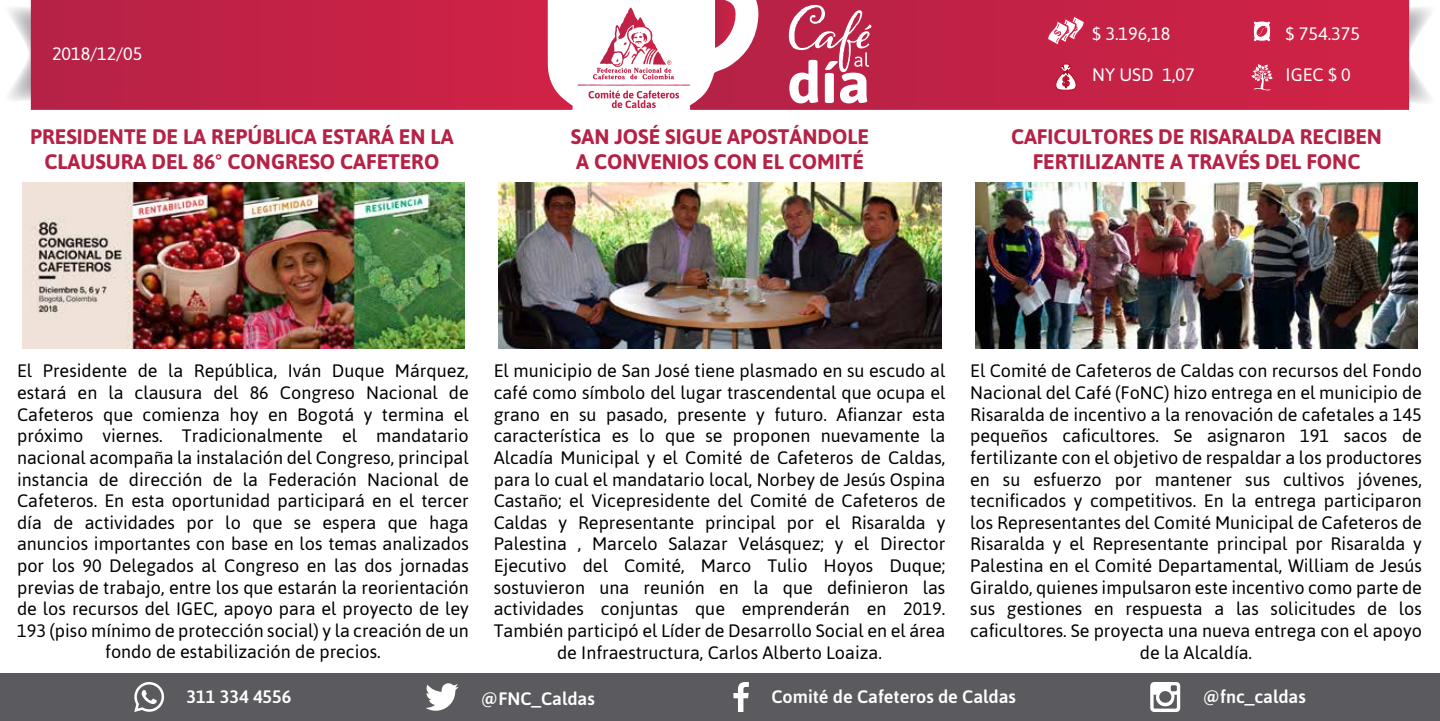
<style>
.page{position:relative;width:1440px;height:721px;background:#fff}
.page>*{position:absolute;margin:0;border:0;box-sizing:border-box;transform-origin:0 0}
.t1{font:700 21px/25.2px "Asap";color:#b52246;text-align:center}
.t2{font:18px/21.6px "Asap";color:#000;text-align:center}
.t3{font:500 18px "Asap";color:#fff}
.t4{font:18px "Asap";color:#fff}
</style>
<div class="page">
<svg style="left:9px;top:4px;width:22px;height:99px"></svg>
<svg style="left:1409px;top:4px;width:22px;height:101px"></svg>
<svg style="left:31px;top:0;width:542px;height:110px;background:#c42a4d"></svg>
<svg style="left:690px;top:0;width:719px;height:110px;background:#c82f51"></svg>
<svg style="left:577px;top:8px;width:113px;height:100px"></svg>
<div style="left:0;top:672px;width:1440px;height:48px;background:#5b5b5f"></div>
<svg style="left:426px;top:683px;width:32px;height:28px"></svg>
<svg style="left:733px;top:682px;width:16px;height:29px"></svg>
<svg style="left:1150px;top:682px;width:30px;height:29px"></svg>
<svg style="left:134px;top:682px;width:30px;height:29px"></svg>
<svg style="left:789px;top:5px;width:82px;height:98px"></svg>
<img style="left:499px;top:183px;width:442px;height:165px">
<img style="left:975px;top:183px;width:443px;height:165px">
<img style="left:22px;top:183px;width:443px;height:165px">
<svg style="left:1253px;top:20px;width:18px;height:22px"></svg>
<svg style="left:1055px;top:64px;width:21px;height:28px"></svg>
<svg style="left:1047px;top:15px;width:38px;height:31px"></svg>
<svg style="left:1251px;top:64px;width:22px;height:26px"></svg>
<p class="t4" style="left:52px;top:42px;width:92px">2018/12/05</p>
<p class="t1" style="left:30px;top:123px;width:425px">PRESIDENTE DE LA REPÚBLICA ESTARÁ EN LA<br>CLAUSURA DEL 86° CONGRESO CAFETERO</p>
<p class="t4" style="left:1092px;top:22px;width:80px">$ 3.196,18</p>
<p class="t4" style="left:1092px;top:62px;width:104px">NY USD 1,07</p>
<p class="t4" style="left:1286px;top:22px;width:76px">$ 754.375</p>
<p class="t4" style="left:1286px;top:62px;width:67px">IGEC $ 0</p>
<p class="t1" style="left:571px;top:123px;width:300px;text-align:left">SAN JOSÉ SIGUE APOSTÁNDOLE<br>A CONVENIOS CON EL COMITÉ</p>
<p class="t1" style="left:1011px;top:123px;width:372px">CAFICULTORES DE RISARALDA RECIBEN<br>FERTILIZANTE A TRAVÉS DEL FONC</p>
<p class="t2" style="left:17px;top:359px;width:453px">El Presidente de la República, Iván Duque Márquez, estará en la clausura del 86 Congreso Nacional de Cafeteros que comienza hoy en Bogotá y termina el próximo viernes. Tradicionalmente el mandatario nacional acompaña la instalación del Congreso, principal instancia de dirección de la Federación Nacional de Cafeteros. En esta oportunidad participará en el tercer día de actividades por lo que se espera que haga anuncios importantes con base en los temas analizados por los 90 Delegados al Congreso en las dos jornadas previas de trabajo, entre los que estarán la reorientación de los recursos del IGEC, apoyo para el proyecto de ley 193 (piso mínimo de protección social) y la creación de un fondo de estabilización de precios.</p>
<p class="t2" style="left:494px;top:359px;width:453px">El municipio de San José tiene plasmado en su escudo al café como símbolo del lugar trascendental que ocupa el grano en su pasado, presente y futuro. Afianzar esta característica es lo que se proponen nuevamente la Alcadía Municipal y el Comité de Cafeteros de Caldas, para lo cual el mandatario local, Norbey de Jesús Ospina Castaño; el Vicepresidente del Comité de Cafeteros de Caldas y Representante principal por el Risaralda y Palestina , Marcelo Salazar Velásquez; y el Director Ejecutivo del Comité, Marco Tulio Hoyos Duque; sostuvieron una reunión en la que definieron las actividades conjuntas que emprenderán en 2019.<br>También participó el Líder de Desarrollo Social en el área de Infraestructura, Carlos Alberto Loaiza.</p>
<p class="t2" style="left:970px;top:359px;width:453px">El Comité de Cafeteros de Caldas con recursos del Fondo Nacional del Café (FoNC) hizo entrega en el municipio de Risaralda de incentivo a la renovación de cafetales a 145 pequeños caficultores. Se asignaron 191 sacos de fertilizante con el objetivo de respaldar a los productores en su esfuerzo por mantener sus cultivos jóvenes, tecnificados y competitivos. En la entrega participaron los Representantes del Comité Municipal de Cafeteros de Risaralda y el Representante principal por Risaralda y Palestina en el Comité Departamental, William de Jesús Giraldo, quienes impulsaron este incentivo como parte de sus gestiones en respuesta a las solicitudes de los caficultores. Se proyecta una nueva entrega con el apoyo de la Alcaldía.</p>
<p class="t3" style="left:187px;top:684px;width:106px">311 334 4556</p>
<p class="t3" style="left:481px;top:686px;width:115px">@FNC_Caldas</p>
<p class="t3" style="left:771px;top:684px;width:246px">Comité de Cafeteros de Caldas</p>
<p class="t3" style="left:1203px;top:684px;width:105px">@fnc_caldas</p>
</div>
